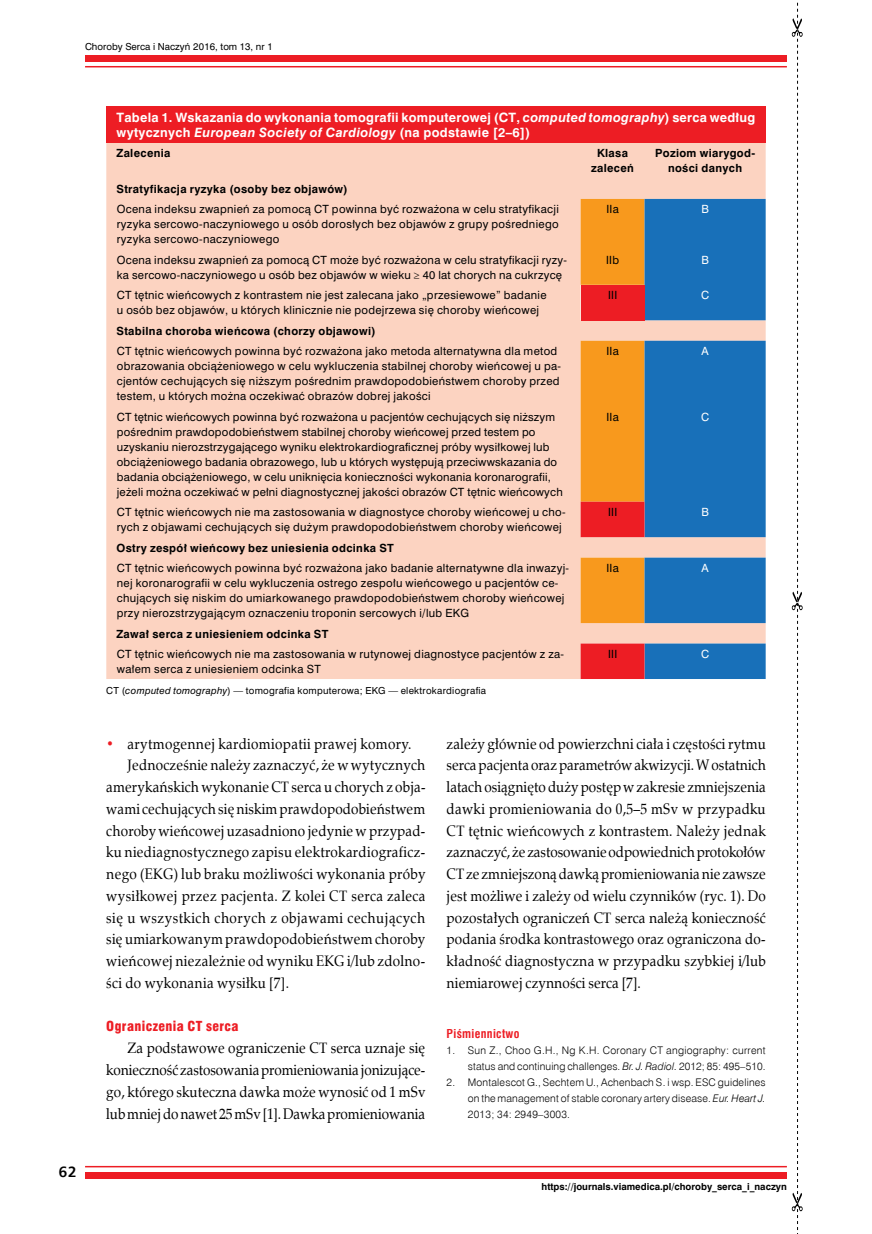
<style>
.page{position:relative;width:872px;height:1234px;background:#fff}
.page>*{position:absolute;margin:0;border:0;box-sizing:border-box;transform-origin:0 0}
.t1{font:15px/21.8px "Zapf Calligr EU";letter-spacing:.015em;color:#000;text-align:justify;scale:.9 1}
.t2{font:15px "Zapf Calligr EU";letter-spacing:.035em;color:#000;scale:.9 1}
.t3{font:700 15px "Humnst 777 EU";color:#000}
.t4{font:13.5px "Swis 721 Blk Cn EU";letter-spacing:.025em;color:#ed1d24}
.t5{font:700 12px/15px "Swis 721 PL";letter-spacing:.02em;color:#fff}
.t6{font:700 12px "Swis 721 Cn EU";letter-spacing:.025em;color:#ed1d24}
.t7{font:10.5px/15px "Swis 721 PL";letter-spacing:.03em;color:#000}
.t8{font:10.5px/16px "Swis 721 Lt EU";letter-spacing:.01em;color:#000;text-align:right}
.t9{font:700 10.5px/15px "Swis 721 PL";letter-spacing:.03em;color:#000;text-align:center}
.t10{font:10.5px "Swis 721 PL";color:#fff}
.t11{font:9px "Swis 721 PL";letter-spacing:.03em;color:#000}
.t12{font:700 9px "Swis 721 PL";color:#000}
.t13{font:9px "Swis 721 PL";color:#000}
.s1{font-style:italic}
.s2{font-weight:700;color:#ed1d24}
</style>
<div class="page">
<div style="left:85px;top:55px;width:702px;height:7px;background:#ed1d24"></div>
<hr style="left:85px;top:66px;width:702px;height:1px;background:#ed1d24">
<div style="left:85px;top:1171px;width:702px;height:7px;background:#ed1d24"></div>
<hr style="left:85px;top:1165px;width:702px;height:2px;background:#ed1d24">
<svg style="left:792px;top:2px;width:10px;height:1228px"></svg>
<div style="left:106px;top:106px;width:659px;height:37px;background:#ed1d24"></div>
<div style="left:106px;top:143px;width:659px;height:536px;background:#fcd3c1"></div>
<svg style="left:644px;top:199px;width:121px;height:480px;background:#367cb9"></svg>
<svg style="left:580px;top:199px;width:64px;height:480px;background:#f68535"></svg>
<p class="t13" style="left:85px;top:40px;width:189px">Choroby Serca i Naczyń 2016, tom 13, nr 1</p>
<h1 class="t3" style="left:59px;top:1162px;width:20px">62</h1>
<p class="t5" style="left:117px;top:110px;width:640px">Tabela 1. Wskazania do wykonania tomografii komputerowej (CT, <span class="s1">computed tomography</span>) serca według wytycznych <span class="s1">European Society of Cardiology</span> (na podstawie [2–6])</p>
<p class="t9" style="left:117px;top:146px;width:55px">Zalecenia</p>
<p class="t9" style="left:591px;top:146px;width:44px">Klasa zaleceń</p>
<p class="t9" style="left:655px;top:146px;width:102px">Poziom wiarygod&shy;ności danych</p>
<p class="t9" style="left:117px;top:181px;width:233px">Stratyfikacja ryzyka (osoby bez objawów)</p>
<p class="t7" style="left:117px;top:202px;width:443px;text-align:justify">Ocena indeksu zwapnień za pomocą CT powinna być rozważona w celu stratyfikacji ryzyka sercowo-naczyniowego u osób dorosłych bez objawów z grupy pośredniego ryzyka sercowo-naczyniowego</p>
<p class="t7" style="left:606px;top:202px;width:14px">IIa</p>
<p class="t10" style="left:701px;top:202px;width:9px">B</p>
<p class="t7" style="left:117px;top:252px;width:452px">Ocena indeksu zwapnień za pomocą CT może być rozważona w celu stratyfikacji ryzy&shy;ka sercowo-naczyniowego u osób bez objawów w wieku ≥ 40 lat chorych na cukrzycę</p>
<p class="t7" style="left:606px;top:252px;width:15px">IIb</p>
<p class="t10" style="left:701px;top:253px;width:9px">B</p>
<p class="t7" style="left:117px;top:287px;width:431px">CT tętnic wieńcowych z kontrastem nie jest zalecana jako „przesiewowe” badanie u osób bez objawów, u których klinicznie nie podejrzewa się choroby wieńcowej</p>
<p class="t7" style="left:608px;top:287px;width:11px">III</p>
<p class="t10" style="left:701px;top:288px;width:10px">C</p>
<p class="t9" style="left:117px;top:323px;width:260px">Stabilna choroba wieńcowa (chorzy objawowi)</p>
<p class="t7" style="left:117px;top:343px;width:446px">CT tętnic wieńcowych powinna być rozważona jako metoda alternatywna dla metod obrazowania obciążeniowego w celu wykluczenia stabilnej choroby wieńcowej u pa&shy;cjentów cechujących się niższym pośrednim prawdopodobieństwem choroby przed testem, u których można oczekiwać obrazów dobrej jakości</p>
<p class="t7" style="left:606px;top:343px;width:14px">IIa</p>
<p class="t10" style="left:701px;top:344px;width:9px">A</p>
<p class="t7" style="left:117px;top:409px;width:447px">CT tętnic wieńcowych powinna być rozważona u pacjentów cechujących się niższym pośrednim prawdopodobieństwem stabilnej choroby wieńcowej przed testem po uzyskaniu nierozstrzygającego wyniku elektrokardiograficznej próby wysiłkowej lub obciążeniowego badania obrazowego, lub u których występują przeciwwskazania do badania obciążeniowego, w celu uniknięcia konieczności wykonania koronarografii, jeżeli można oczekiwać w pełni diagnostycznej jakości obrazów CT tętnic wieńcowych</p>
<p class="t7" style="left:606px;top:409px;width:14px">IIa</p>
<p class="t10" style="left:701px;top:409px;width:10px">C</p>
<p class="t7" style="left:117px;top:504px;width:450px">CT tętnic wieńcowych nie ma zastosowania w diagnostyce choroby wieńcowej u cho&shy;rych z objawami cechujących się dużym prawdopodobieństwem choroby wieńcowej</p>
<p class="t7" style="left:608px;top:504px;width:11px">III</p>
<p class="t10" style="left:701px;top:505px;width:9px">B</p>
<p class="t9" style="left:117px;top:540px;width:279px">Ostry zespół wieńcowy bez uniesienia odcinka ST</p>
<p class="t7" style="left:117px;top:560px;width:454px">CT tętnic wieńcowych powinna być rozważona jako badanie alternatywne dla inwazyj&shy;nej koronarografii w celu wykluczenia ostrego zespołu wieńcowego u pacjentów ce&shy;chujących się niskim do umiarkowanego prawdopodobieństwem choroby wieńcowej przy nierozstrzygającym oznaczeniu troponin sercowych i/lub EKG</p>
<p class="t7" style="left:606px;top:560px;width:14px">IIa</p>
<p class="t10" style="left:701px;top:561px;width:9px">A</p>
<p class="t9" style="left:117px;top:626px;width:213px">Zawał serca z uniesieniem odcinka ST</p>
<p class="t7" style="left:117px;top:646px;width:449px">CT tętnic wieńcowych nie ma zastosowania w rutynowej diagnostyce pacjentów z za&shy;wałem serca z uniesieniem odcinka ST</p>
<p class="t7" style="left:608px;top:646px;width:11px">III</p>
<p class="t10" style="left:701px;top:647px;width:10px">C</p>
<p class="t11" style="left:106px;top:684px;width:381px">CT (<span class="s1">computed tomography</span>) — tomografia komputerowa; EKG — elektrokardiografia</p>
<h1 class="t1" style="left:106px;top:732px;width:340px"><span class="s2">•</span> arytmogennej kardiomiopatii prawej komory.</h1>
<h1 class="t1" style="left:127px;top:754px;width:332px">Jednocześnie należy zaznaczyć, że w wytycznych</h1>
<h1 class="t1" style="left:106px;top:776px;width:356px">amerykańskich wykonanie CT serca u chorych z obja-</h1>
<h1 class="t1" style="left:106px;top:798px;width:356px">wami cechujących się niskim prawdopodobieństwem</h1>
<h1 class="t1" style="left:106px;top:819px;width:356px">choroby wieńcowej uzasadniono jedynie w przypad-</h1>
<h1 class="t1" style="left:106px;top:841px;width:356px">ku niediagnostycznego zapisu elektrokardiograficz-</h1>
<h1 class="t1" style="left:106px;top:863px;width:356px">nego (EKG) lub braku możliwości wykonania próby</h1>
<h1 class="t1" style="left:106px;top:885px;width:356px">wysiłkowej przez pacjenta. Z kolei CT serca zaleca</h1>
<h1 class="t2" style="left:106px;top:908px;width:356px">się u wszystkich chorych z objawami cechujących</h1>
<h1 class="t1" style="left:106px;top:928px;width:356px">się umiarkowanym prawdopodobieństwem choroby</h1>
<h1 class="t1" style="left:106px;top:950px;width:356px">wieńcowej niezależnie od wyniku EKG i/lub zdolno-</h1>
<h1 class="t1" style="left:106px;top:972px;width:204px">ści do wykonania wysiłku [7].</h1>
<p class="t4" style="left:106px;top:1017px;width:134px">Ograniczenia CT serca</p>
<h1 class="t1" style="left:106px;top:1037px;width:356px;text-indent:21px">Za podstawowe ograniczenie CT serca uznaje się konieczność zastosowania promieniowania jonizujące&shy;go, którego skuteczna dawka może wynosić od 1 mSv lub mniej do nawet 25 mSv [1]. Dawka promieniowania</h1>
<p class="t1" style="left:446px;top:732px;width:356px">zależy głównie od powierzchni ciała i częstości rytmu serca pacjenta oraz parametrów akwizycji. W ostatnich latach osiągnięto duży postęp w zakresie zmniejszenia dawki promieniowania do 0,5–5 mSv w przypadku CT tętnic wieńcowych z kontrastem. Należy jednak zaznaczyć, że zastosowanie odpowiednich protokołów CT ze zmniejszoną dawką promieniowania nie zawsze jest możliwe i zależy od wielu czynników (ryc. 1). Do pozostałych ograniczeń CT serca należą konieczność podania środka kontrastowego oraz ograniczona do&shy;kładność diagnostyczna w przypadku szybkiej i/lub niemiarowej czynności serca [7].</p>
<p class="t6" style="left:446px;top:1026px;width:74px">Piśmiennictwo</p>
<p class="t8" style="left:446px;top:1042px;width:320px">1. Sun Z., Choo G.H., Ng K.H. Coronary CT angiography: current status and continuing challenges. <span class="s1">Br. J. Radiol.</span> 2012; 85: 495–510.</p>
<p class="t8" style="left:468px;top:1074px;width:299px;text-align:justify;text-indent:-21px">2. Montalescot G., Sechtem U., Achenbach S. i wsp. ESC guidelines on the management of stable coronary artery disease. <span class="s1">Eur. Heart J.<br></span>2013; 34: 2949–3003.</p>
<p class="t12" style="left:541px;top:1180px;width:247px">https://journals.viamedica.pl/choroby_serca_i_naczyn</p>
</div>
